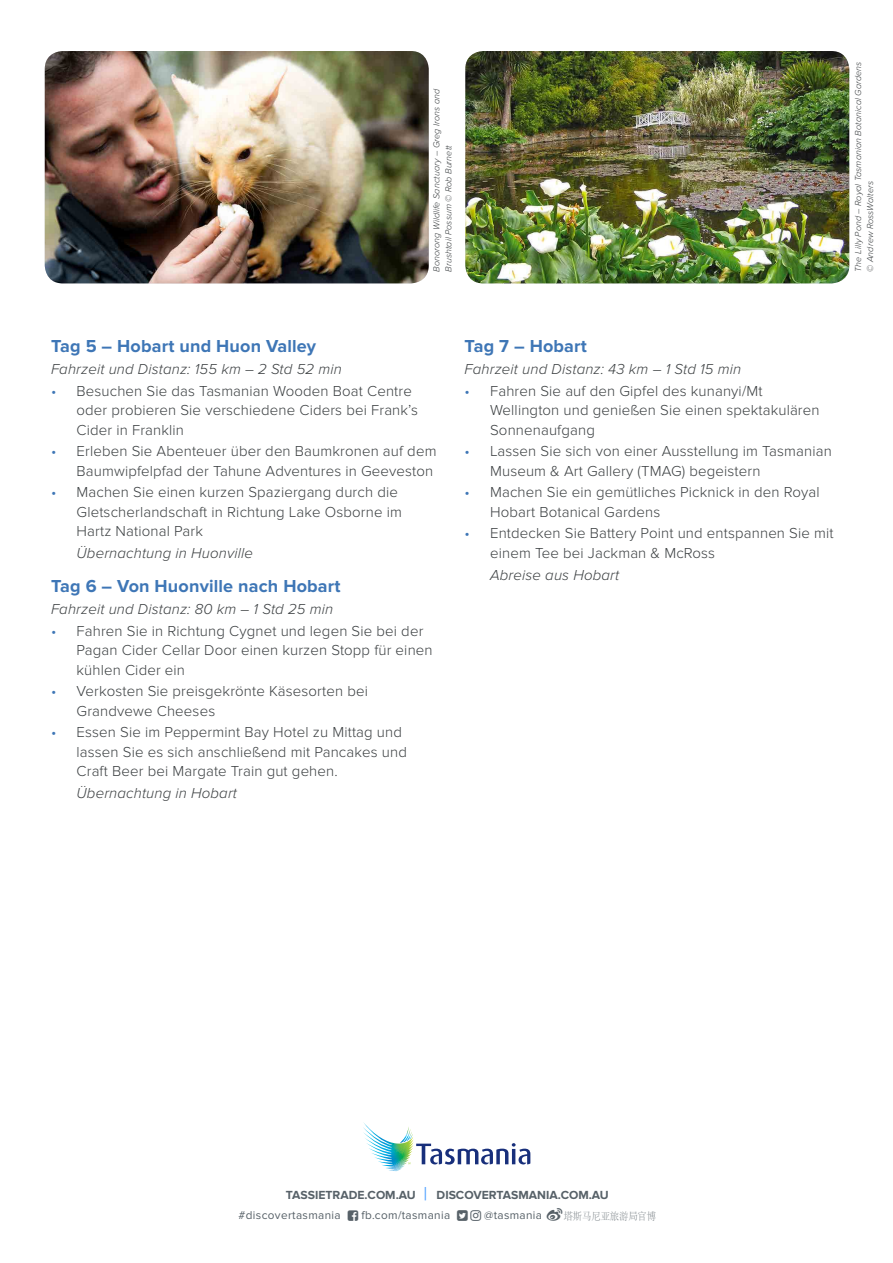
<style>
.page{position:relative;width:893px;height:1263px;background:#fff}
.page>*{position:absolute;margin:0;border:0;box-sizing:border-box;transform-origin:0 0}
.t1{font:700 18px "Proxima Nova";letter-spacing:.01em;color:#3e76b6}
.t2{font:300 15px/19.5px "Proxima Nova";letter-spacing:.01em;color:#3b3f41}
.t3{font:italic 300 15px "Proxima Nova";letter-spacing:.01em;color:#3b3f41}
.t4{font:700 12.15px "Proxima Nova";color:#576168}
.t5{font:11.7px "Proxima Nova";letter-spacing:.03em;color:#576168}
.t6{font:300 10.2px "Adobe Song Std";color:#798186;scale:.9 1}
.t7{font:italic 300 9px/12px "Proxima Nova";letter-spacing:.01em;color:#3b3f41}
.s1{color:#3e76b6}
.s2{font-weight:400;font-size:18.9px;color:#4da0ff}
</style>
<div class="page">
<svg style="left:363px;top:1122px;width:167px;height:49px"></svg>
<img style="left:45px;top:51px;width:384px;height:232px">
<img style="left:465px;top:51px;width:384px;height:232px">
<p class="t7" style="left:431px;top:272px;width:185px;rotate:-90deg">Bonorong Wildlife Sanctuary – Greg Irons and<br>Brushtail Possum © Rob Burnett</p>
<p class="t7" style="left:852px;top:272px;width:212px;rotate:-90deg">The Lilly Pond – Royal Tasmanian Botanical Gardens © Andrew RossWalters</p>
<p class="t1" style="left:51px;top:336px;width:267px">Tag 5 – Hobart und Huon Valley</p>
<p class="t3" style="left:51px;top:361px;width:292px">Fahrzeit und Distanz: 155 km – 2 Std 52 min</p>
<p class="t2" style="left:77px;top:381px;width:343px;text-indent:-26px"><span class="s1">•</span> Besuchen Sie das Tasmanian Wooden Boat Centre oder probieren Sie verschiedene Ciders bei Frank’s<br>Cider in Franklin</p>
<p class="t2" style="left:51px;top:442px;width:387px;text-align:right"><span class="s1">•</span> Erleben Sie Abenteuer über den Baumkronen auf dem<br>Baumwipfelpfad der Tahune Adventures in Geeveston</p>
<p class="t2" style="left:77px;top:483px;width:327px;text-indent:-26px"><span class="s1">•</span> Machen Sie einen kurzen Spaziergang durch die<br>Gletscherlandschaft in Richtung Lake Osborne im<br>Hartz National Park</p>
<p class="t3" style="left:77px;top:545px;width:178px">Übernachtung in Huonville</p>
<p class="t1" style="left:51px;top:576px;width:291px">Tag 6 – Von Huonville nach Hobart</p>
<p class="t3" style="left:51px;top:601px;width:284px">Fahrzeit und Distanz: 80 km – 1 Std 25 min</p>
<p class="t2" style="left:77px;top:621px;width:358px;text-indent:-26px"><span class="s1">•</span> Fahren Sie in Richtung Cygnet und legen Sie bei der<br>Pagan Cider Cellar Door einen kurzen Stopp für einen kühlen Cider ein</p>
<p class="t2" style="left:77px;top:682px;width:293px;text-indent:-26px"><span class="s1">•</span> Verkosten Sie preisgekrönte Käsesorten bei<br>Grandvewe Cheeses</p>
<p class="t2" style="left:77px;top:723px;width:332px;text-indent:-26px"><span class="s1">•</span> Essen Sie im Peppermint Bay Hotel zu Mittag und lassen Sie es sich anschließend mit Pancakes und<br>Craft Beer bei Margate Train gut gehen.</p>
<p class="t3" style="left:77px;top:785px;width:162px">Übernachtung in Hobart</p>
<p class="t1" style="left:465px;top:336px;width:124px">Tag 7 – Hobart</p>
<p class="t3" style="left:465px;top:361px;width:278px">Fahrzeit und Distanz: 43 km – 1 Std 15 min</p>
<p class="t2" style="left:490px;top:381px;width:331px;text-indent:-26px"><span class="s1">•</span> Fahren Sie auf den Gipfel des kunanyi/Mt<br>Wellington und genießen Sie einen spektakulären<br>Sonnenaufgang</p>
<p class="t2" style="left:490px;top:442px;width:343px;text-indent:-26px"><span class="s1">•</span> Lassen Sie sich von einer Ausstellung im Tasmanian<br>Museum &amp; Art Gallery (TMAG) begeistern</p>
<p class="t2" style="left:490px;top:483px;width:331px;text-indent:-26px"><span class="s1">•</span> Machen Sie ein gemütliches Picknick in den Royal<br>Hobart Botanical Gardens</p>
<p class="t2" style="left:490px;top:524px;width:345px;text-indent:-26px"><span class="s1">•</span> Entdecken Sie Battery Point und entspannen Sie mit einem Tee bei Jackman &amp; McRoss</p>
<p class="t3" style="left:490px;top:566px;width:131px">Abreise aus Hobart</p>
<p class="t4" style="left:286px;top:1187px;width:324px">TASSIETRADE.COM.AU <span class="s2">|</span> DISCOVERTASMANIA.COM.AU</p>
<p class="t5" style="left:239px;top:1208px;width:104px">#discovertasmania</p>
<p class="t5" style="left:361px;top:1208px;width:90px">fb.com/tasmania</p>
<p class="t5" style="left:484px;top:1208px;width:59px">@tasmania</p>
<p class="t6" style="left:564px;top:1210px;width:104px">塔斯马尼亚旅游局官博</p>
</div>
